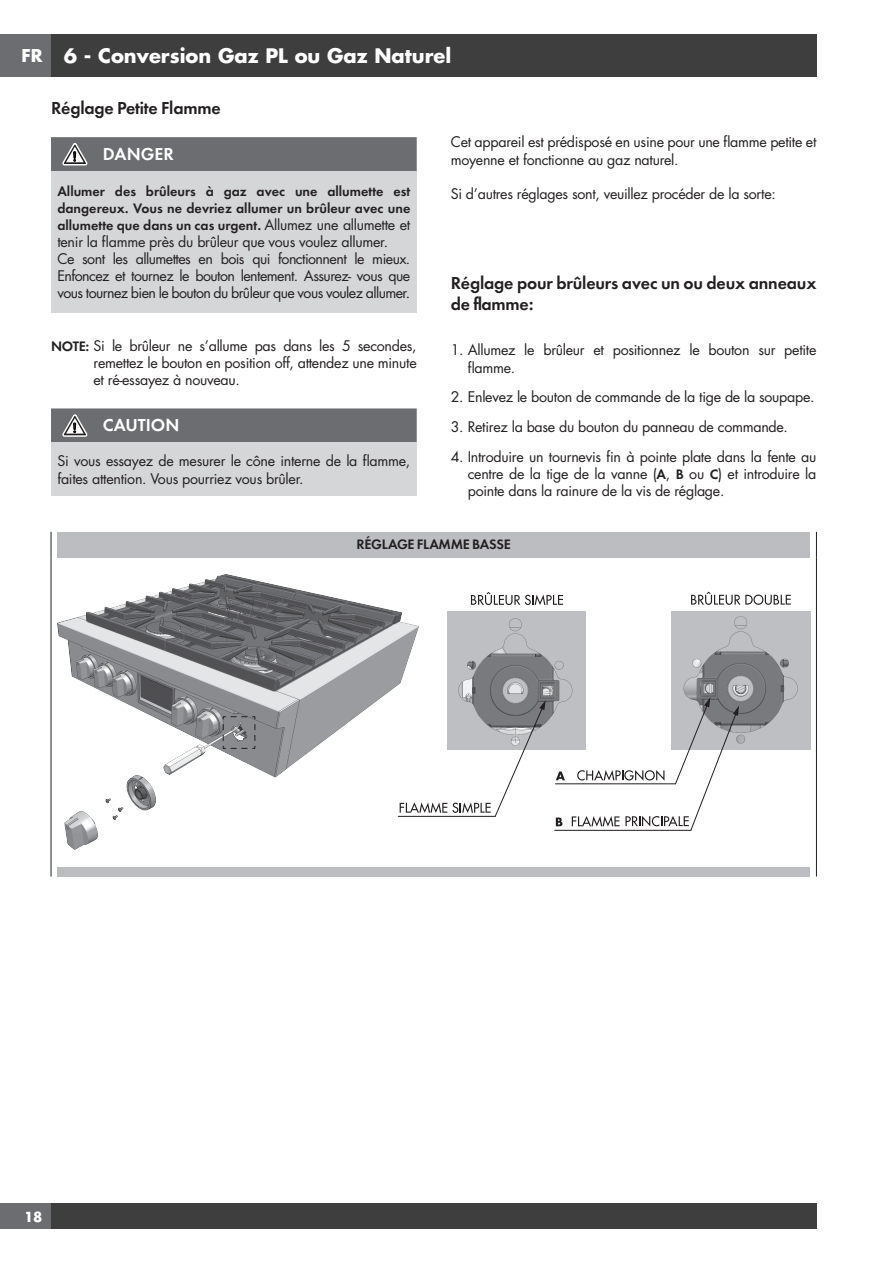
<style>
.page{position:relative;width:893px;height:1263px;background:#fff}
.page>*{position:absolute;margin:0;border:0;box-sizing:border-box;transform-origin:0 0}
.t1{font:700 19.5px "Futura";color:#fff}
.t2{font:18px/21.6px "Futura Dem Bld";letter-spacing:-.01em;color:#231f20}
.t3{font:18px "Futura Dem Bld";color:#fff}
.t4{font:700 17.25px "Futura";color:#fff}
.t5{font:14.25px/17.1px "Futura";letter-spacing:-.02em;color:#231f20}
.t6{font:14.25px/17.1px "Futura";letter-spacing:-.04em;color:#231f20}
.t7{font:14.25px/17.1px "Futura Dem Bld";color:#231f20;text-align:justify}
.t8{font:14.25px "Futura Dem Bld";letter-spacing:-.02em;color:#231f20}
.t9{font:700 13.5px "Futura";color:#fff}
.s1{font-family:"Futura"}
.s2{font-family:"Futura Dem Bld"}
</style>
<div class="page">
<div style="left:0;top:34px;width:51px;height:43px;background:#6c6d70"></div>
<div style="left:51px;top:34px;width:765px;height:43px;background:#3e3e3f"></div>
<div style="left:0;top:1203px;width:51px;height:26px;background:#6c6d70"></div>
<div style="left:51px;top:1203px;width:765px;height:26px;background:#3e3e3f"></div>
<div style="left:51px;top:171px;width:366px;height:142px;background:#d5d6d8"></div>
<div style="left:51px;top:137px;width:366px;height:34px;background:#6c6d70"></div>
<div style="left:51px;top:442px;width:366px;height:54px;background:#d5d6d8"></div>
<div style="left:51px;top:408px;width:366px;height:34px;background:#6c6d70"></div>
<svg style="left:51px;top:532px;width:1px;height:25px"></svg>
<svg style="left:816px;top:532px;width:1px;height:25px"></svg>
<hr style="left:51px;top:557px;width:1px;height:310px;background:#231f20">
<hr style="left:816px;top:557px;width:1px;height:310px;background:#231f20">
<div style="left:57px;top:532px;width:753px;height:25px;background:#bcbdc0"></div>
<img style="left:57px;top:575px;width:361px;height:275px">
<img style="left:447px;top:611px;width:138px;height:138px">
<img style="left:672px;top:611px;width:138px;height:138px">
<hr style="left:555px;top:783px;width:120px;height:1px;background:#231f20">
<hr style="left:555px;top:830px;width:136px;height:1px;background:#231f20">
<hr style="left:398px;top:816px;width:97px;height:1px;background:#231f20">
<svg style="left:222px;top:716px;width:34px;height:33px"></svg>
<svg style="left:400px;top:700px;width:146px;height:117px"></svg>
<svg style="left:556px;top:771px;width:9px;height:9px"></svg>
<svg style="left:556px;top:817px;width:6px;height:9px"></svg>
<svg style="left:572px;top:697px;width:167px;height:134px"></svg>
<svg style="left:471px;top:592px;width:92px;height:13px"></svg>
<svg style="left:691px;top:592px;width:100px;height:13px"></svg>
<div style="left:57px;top:867px;width:753px;height:9px;background:#bcbdc0"></div>
<p class="t4" style="left:21px;top:44px;width:23px">FR</p>
<h1 class="t1" style="left:64px;top:42px;width:389px">6 - Conversion Gaz PL ou Gaz Naturel</h1>
<p class="t2" style="left:51px;top:99px;width:171px">Réglage Petite Flamme</p>
<p class="t3" style="left:103px;top:142px;width:72px">DANGER</p>
<p class="t7" style="left:57px;top:183px;width:354px">Allumer des brûleurs à gaz avec une allumette est dangereux. Vous ne devriez allumer un brûleur avec une allumette que dans un cas urgent. <span class="s1">Allumez une allumette et</span></p>
<p class="t6" style="left:57px;top:233px;width:354px">tenir la flamme près du brûleur que vous voulez allumer.<br>Ce sont les allumettes en bois qui fonctionnent le mieux.<br>Enfoncez et tournez le bouton lentement. Assurez- vous que vous tournez bien le bouton du brûleur que vous voulez allumer.</p>
<p class="t5" style="left:94px;top:337px;width:325px;text-align:justify;text-indent:-43px"><span class="s2">NOTE:</span> Si le brûleur ne s’allume pas dans les 5 secondes, remettez le bouton en position off, attendez une minute et ré-essayez à nouveau.</p>
<p class="t3" style="left:103px;top:413px;width:78px">CAUTION</p>
<p class="t5" style="left:57px;top:452px;width:354px">Si vous essayez de mesurer le cône interne de la flamme, faites attention. Vous pourriez vous brûler.</p>
<p class="t5" style="left:451px;top:133px;width:367px">Cet appareil est prédisposé en usine pour une flamme petite et moyenne et fonctionne au gaz naturel.</p>
<p class="t5" style="left:451px;top:185px;width:327px">Si d’autres réglages sont, veuillez procéder de la sorte:</p>
<p class="t2" style="left:451px;top:273px;width:367px">Réglage pour brûleurs avec un ou deux anneaux de flamme:</p>
<p class="t5" style="left:468px;top:341px;width:350px;text-indent:-17px">1. Allumez le brûleur et positionnez le bouton sur petite flamme.</p>
<p class="t5" style="left:451px;top:388px;width:365px">2. Enlevez le bouton de commande de la tige de la soupape.</p>
<p class="t5" style="left:451px;top:418px;width:339px">3. Retirez la base du bouton du panneau de commande.</p>
<p class="t5" style="left:468px;top:448px;width:350px;text-align:justify;text-indent:-17px">4. Introduire un tournevis fin à pointe plate dans la fente au centre de la tige de la vanne (<span class="s2">A</span>, <span class="s2">B</span> ou <span class="s2">C</span>) et introduire la pointe dans la rainure de la vis de réglage.</p>
<p class="t8" style="left:357px;top:535px;width:156px">RÉGLAGE FLAMME BASSE</p>
<p class="t9" style="left:24px;top:1207px;width:20px">18</p>
</div>
